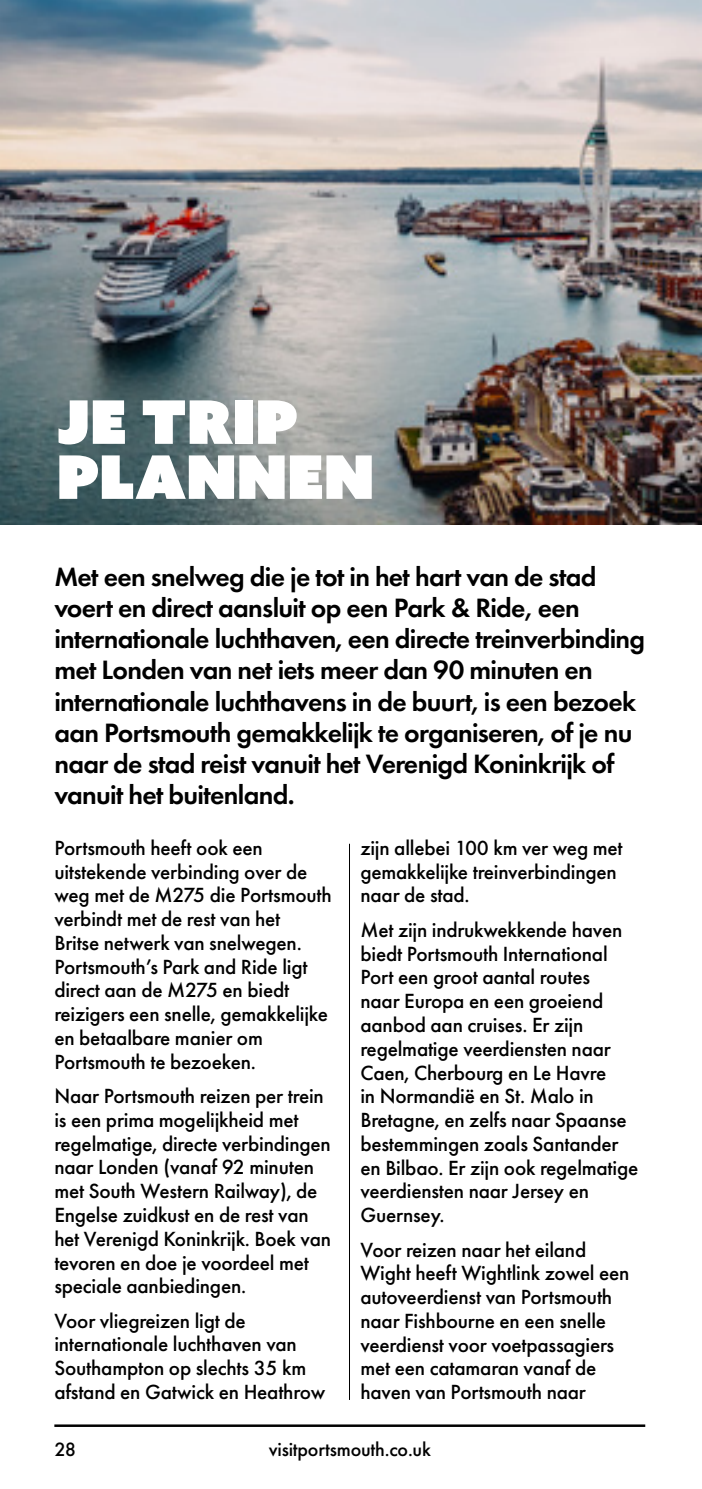
<style>
.page{position:relative;width:702px;height:1489px;background:#fff}
.page>*{position:absolute;margin:0;border:0;box-sizing:border-box;transform-origin:0 0}
.t1{font:60px/55px "Azo Sans Uber";color:#fff}
.t2{font:600 27.5px/31.2px "Futura PT";letter-spacing:-.025em;color:#000}
.t3{font:500 21.25px/23.8px "Futura PT";letter-spacing:-.01em;color:#000}
.t4{font:500 20px "Futura PT";letter-spacing:-.01em;color:#000}
</style>
<div class="page">
<img style="left:0;top:0;width:702px;height:525px">
<hr style="left:349px;top:843px;width:1px;height:556px;background:#000">
<hr style="left:54px;top:1424px;width:591px;height:2px;background:#000">
<h2 class="t1" style="left:57px;top:394px;width:319px">JE TRIP<br>PLANNEN</h2>
<p class="t2" style="left:54px;top:560px;width:592px">Met een snelweg die je tot in het hart van de stad voert en direct aansluit op een Park &amp; Ride, een internationale luchthaven, een directe treinverbinding met Londen van net iets meer dan 90 minuten en internationale luchthavens in de buurt, is een bezoek aan Portsmouth gemakkelijk te organiseren, of je nu naar de stad reist vanuit het Verenigd Koninkrijk of vanuit het buitenland.</p>
<p class="t3" style="left:54px;top:835px;width:279px">Portsmouth heeft ook een uitstekende verbinding over de weg met de M275 die Portsmouth verbindt met de rest van het<br>Britse netwerk van snelwegen.<br>Portsmouth’s Park and Ride ligt direct aan de M275 en biedt reizigers een snelle, gemakkelijke en betaalbare manier om<br>Portsmouth te bezoeken.</p>
<p class="t3" style="left:54px;top:1084px;width:278px">Naar Portsmouth reizen per trein is een prima mogelijkheid met regelmatige, directe verbindingen naar Londen (vanaf 92 minuten met South Western Railway), de<br>Engelse zuidkust en de rest van het Verenigd Koninkrijk. Boek van tevoren en doe je voordeel met speciale aanbiedingen.</p>
<p class="t3" style="left:54px;top:1308px;width:272px">Voor vliegreizen ligt de internationale luchthaven van<br>Southampton op slechts 35 km afstand en Gatwick en Heathrow</p>
<p class="t3" style="left:360px;top:836px;width:264px">zijn allebei 100 km ver weg met gemakkelijke treinverbindingen naar de stad.</p>
<p class="t3" style="left:360px;top:917px;width:279px">Met zijn indrukwekkende haven biedt Portsmouth International<br>Port een groot aantal routes<br>naar Europa en een groeiend aanbod aan cruises. Er zijn regelmatige veerdiensten naar<br>Caen, Cherbourg en Le Havre<br>in Normandië en St. Malo in<br>Bretagne, en zelfs naar Spaanse bestemmingen zoals Santander en Bilbao. Er zijn ook regelmatige veerdiensten naar Jersey en<br>Guernsey.</p>
<p class="t3" style="left:360px;top:1237px;width:270px">Voor reizen naar het eiland<br>Wight heeft Wightlink zowel een autoveerdienst van Portsmouth naar Fishbourne en een snelle veerdienst voor voetpassagiers met een catamaran vanaf de haven van Portsmouth naar</p>
<p class="t4" style="left:54px;top:1437px;width:23px">28</p>
<p class="t4" style="left:269px;top:1437px;width:164px">visitportsmouth.co.uk</p>
</div>
